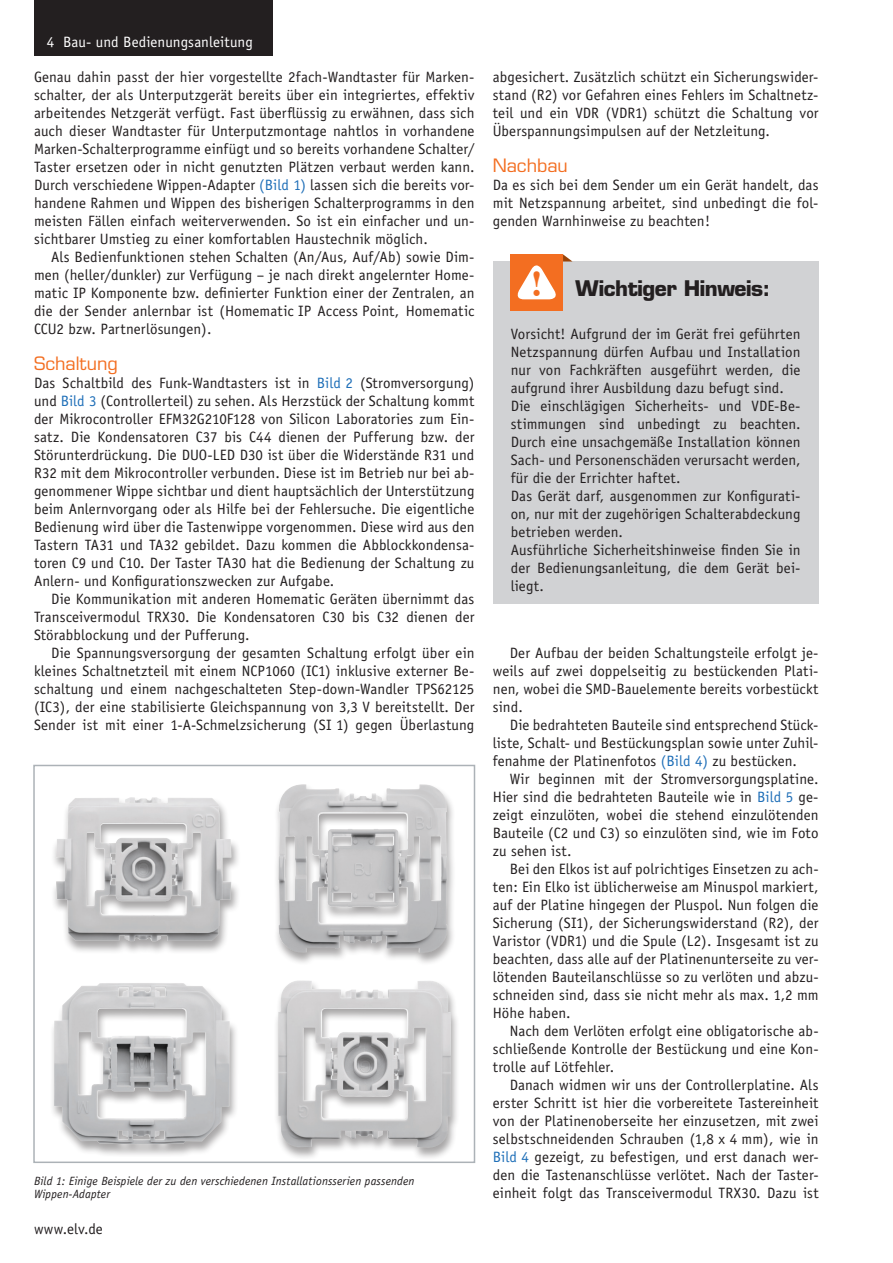
<style>
.page{position:relative;width:893px;height:1263px;background:#fff}
.page>*{position:absolute;margin:0;border:0;box-sizing:border-box;transform-origin:0 0}
.t1{font:700 36px "Times";color:#f36e21}
.t2{font:700 21px "Eurostile";letter-spacing:-.02em;color:#231f20}
.t3{font:18px "Eurostile";letter-spacing:-.005em;color:#f36e21}
.t4{font:15px/18px "Officina Sans";letter-spacing:.005em;color:#231f20;text-align:justify}
.t5{font:15px "Officina Sans";letter-spacing:.005em;color:#fff}
.t6{font:italic 12px/12.8px "Officina Sans";letter-spacing:.01em;color:#231f20}
.s1{color:#1f6fb8}
</style>
<div class="page">
<div style="left:34px;top:0;width:238px;height:55px;background:#231f20"></div>
<div style="left:33px;top:765px;width:442px;height:398px;border:2px solid #acb2b7"></div>
<div style="left:49px;top:982px;width:190px;height:175px;background:#231f20;opacity:.4"></div>
<img style="left:54px;top:983px;width:176px;height:161px">
<div style="left:51px;top:797px;width:189px;height:157px;background:#231f20;opacity:.4"></div>
<img style="left:56px;top:797px;width:176px;height:144px">
<div style="left:274px;top:784px;width:182px;height:182px;background:#231f20;opacity:.4"></div>
<img style="left:278px;top:784px;width:169px;height:169px">
<div style="left:274px;top:980px;width:186px;height:181px;background:#231f20;opacity:.4"></div>
<img style="left:278px;top:980px;width:173px;height:167px">
<div style="left:493px;top:262px;width:326px;height:342px;background:#d1d2d4"></div>
<div style="left:511px;top:254px;width:52px;height:57px;background:#f36e21"></div>
<svg style="left:517px;top:254px;width:55px;height:45px"></svg>
<p class="t5" style="left:47px;top:33px;width:208px">4 Bau- und Bedienungsanleitung</p>
<p class="t4" style="left:34px;top:68px;width:442px">Genau dahin passt der hier vorgestellte 2fach-Wandtaster für Marken&shy;schalter, der als Unterputzgerät bereits über ein integriertes, effektiv arbeitendes Netzgerät verfügt. Fast überflüssig zu erwähnen, dass sich auch dieser Wandtaster für Unterputzmontage nahtlos in vorhandene Marken-Schalterprogramme einfügt und so bereits vorhandene Schalter/ Taster ersetzen oder in nicht genutzten Plätzen verbaut werden kann.<br>Durch verschiedene Wippen-Adapter <span class="s1">(Bild 1)</span> lassen sich die bereits vor&shy;handene Rahmen und Wippen des bisherigen Schalterprogramms in den meisten Fällen einfach weiterverwenden. So ist ein einfacher und un&shy;sichtbarer Umstieg zu einer komfortablen Haustechnik möglich.</p>
<p class="t4" style="left:34px;top:248px;width:442px;text-indent:17px">Als Bedienfunktionen stehen Schalten (An/Aus, Auf/Ab) sowie Dim&shy;men (heller/dunkler) zur Verfügung – je nach direkt angelernter Home&shy;matic IP Komponente bzw. definierter Funktion einer der Zentralen, an die der Sender anlernbar ist (Homematic IP Access Point, Homematic CCU2 bzw. Partnerlösungen).</p>
<p class="t3" style="left:34px;top:352px;width:85px">Schaltung</p>
<p class="t4" style="left:34px;top:374px;width:442px">Das Schaltbild des Funk-Wandtasters ist in <span class="s1">Bild 2</span> (Stromversorgung) und <span class="s1">Bild 3</span> (Controllerteil) zu sehen. Als Herzstück der Schaltung kommt der Mikrocontroller EFM32G210F128 von Silicon Laboratories zum Ein&shy;satz. Die Kondensatoren C37 bis C44 dienen der Pufferung bzw. der Störunterdrückung. Die DUO-LED D30 ist über die Widerstände R31 und R32 mit dem Mikrocontroller verbunden. Diese ist im Betrieb nur bei ab&shy;genommener Wippe sichtbar und dient hauptsächlich der Unterstützung beim Anlernvorgang oder als Hilfe bei der Fehlersuche. Die eigentliche Bedienung wird über die Tastenwippe vorgenommen. Diese wird aus den Tastern TA31 und TA32 gebildet. Dazu kommen die Abblockkondensa&shy;toren C9 und C10. Der Taster TA30 hat die Bedienung der Schaltung zu Anlern- und Konfigurationszwecken zur Aufgabe.</p>
<p class="t4" style="left:34px;top:590px;width:442px;text-indent:17px">Die Kommunikation mit anderen Homematic Geräten übernimmt das Transceivermodul TRX30. Die Kondensatoren C30 bis C32 dienen der Störabblockung und der Pufferung.</p>
<p class="t4" style="left:34px;top:644px;width:442px;text-indent:17px">Die Spannungsversorgung der gesamten Schaltung erfolgt über ein kleines Schaltnetzteil mit einem NCP1060 (IC1) inklusive externer Be&shy;schaltung und einem nachgeschalteten Step-down-Wandler TPS62125 (IC3), der eine stabilisierte Gleichspannung von 3,3 V bereitstellt. Der Sender ist mit einer 1-A-Schmelzsicherung (SI 1) gegen Überlastung</p>
<p class="t6" style="left:34px;top:1175px;width:382px">Bild 1: Einige Beispiele der zu den verschiedenen Installationsserien passenden<br>Wippen-Adapter</p>
<p class="t4" style="left:34px;top:1220px;width:70px">www.elv.de</p>
<p class="t4" style="left:493px;top:68px;width:327px">abgesichert. Zusätzlich schützt ein Sicherungswider&shy;stand (R2) vor Gefahren eines Fehlers im Schaltnetz&shy;teil und ein VDR (VDR1) schützt die Schaltung vor Überspannungsimpulsen auf der Netzleitung.</p>
<p class="t3" style="left:493px;top:154px;width:76px">Nachbau</p>
<p class="t4" style="left:493px;top:176px;width:327px">Da es sich bei dem Sender um ein Gerät handelt, das mit Netzspannung arbeitet, sind unbedingt die fol&shy;genden Warnhinweise zu beachten!</p>
<h1 class="t1" style="left:531px;top:249px;width:13px">!</h1>
<h2 class="t2" style="left:575px;top:275px;width:197px">Wichtiger Hinweis:</h2>
<p class="t4" style="left:511px;top:325px;width:291px;text-align:left">Vorsicht! Aufgrund der im Gerät frei geführten Netzspannung dürfen Aufbau und Installation nur von Fachkräften ausgeführt werden, die aufgrund ihrer Ausbildung dazu befugt sind.<br>Die einschlägigen Sicherheits- und VDE-Be&shy;stimmungen sind unbedingt zu beachten.<br>Durch eine unsachgemäße Installation können Sach- und Personenschäden verursacht werden, für die der Errichter haftet.<br>Das Gerät darf, ausgenommen zur Konfigurati&shy;on, nur mit der zugehörigen Schalterabdeckung betrieben werden.<br>Ausführliche Sicherheitshinweise finden Sie in der Bedienungsanleitung, die dem Gerät bei&shy;liegt.</p>
<p class="t4" style="left:493px;top:644px;width:327px;text-indent:17px">Der Aufbau der beiden Schaltungsteile erfolgt je&shy;weils auf zwei doppelseitig zu bestückenden Plati&shy;nen, wobei die SMD-Bauelemente bereits vorbestückt sind.</p>
<p class="t4" style="left:493px;top:716px;width:327px;text-indent:17px">Die bedrahteten Bauteile sind entsprechend Stück&shy;liste, Schalt- und Bestückungsplan sowie unter Zuhil&shy;fenahme der Platinenfotos <span class="s1">(Bild 4)</span> zu bestücken.</p>
<p class="t4" style="left:493px;top:770px;width:327px;text-indent:17px">Wir beginnen mit der Stromversorgungsplatine.<br>Hier sind die bedrahteten Bauteile wie in <span class="s1">Bild 5</span> ge&shy;zeigt einzulöten, wobei die stehend einzulötenden Bauteile (C2 und C3) so einzulöten sind, wie im Foto zu sehen ist.</p>
<p class="t4" style="left:493px;top:860px;width:327px;text-indent:17px">Bei den Elkos ist auf polrichtiges Einsetzen zu ach&shy;ten: Ein Elko ist üblicherweise am Minuspol markiert, auf der Platine hingegen der Pluspol. Nun folgen die Sicherung (SI1), der Sicherungswiderstand (R2), der Varistor (VDR1) und die Spule (L2). Insgesamt ist zu beachten, dass alle auf der Platinenunterseite zu ver&shy;lötenden Bauteilanschlüsse so zu verlöten und abzu&shy;schneiden sind, dass sie nicht mehr als max. 1,2 mm Höhe haben.</p>
<p class="t4" style="left:493px;top:1022px;width:327px;text-indent:17px">Nach dem Verlöten erfolgt eine obligatorische ab&shy;schließende Kontrolle der Bestückung und eine Kon&shy;trolle auf Lötfehler.</p>
<p class="t4" style="left:493px;top:1076px;width:327px;text-indent:17px">Danach widmen wir uns der Controllerplatine. Als erster Schritt ist hier die vorbereitete Tastereinheit von der Platinenoberseite her einzusetzen, mit zwei selbstschneidenden Schrauben (1,8 x 4 mm), wie in <span class="s1">Bild 4</span> gezeigt, zu befestigen, und erst danach wer&shy;den die Tastenanschlüsse verlötet. Nach der Taster&shy;einheit folgt das Transceivermodul TRX30. Dazu ist</p>
</div>
